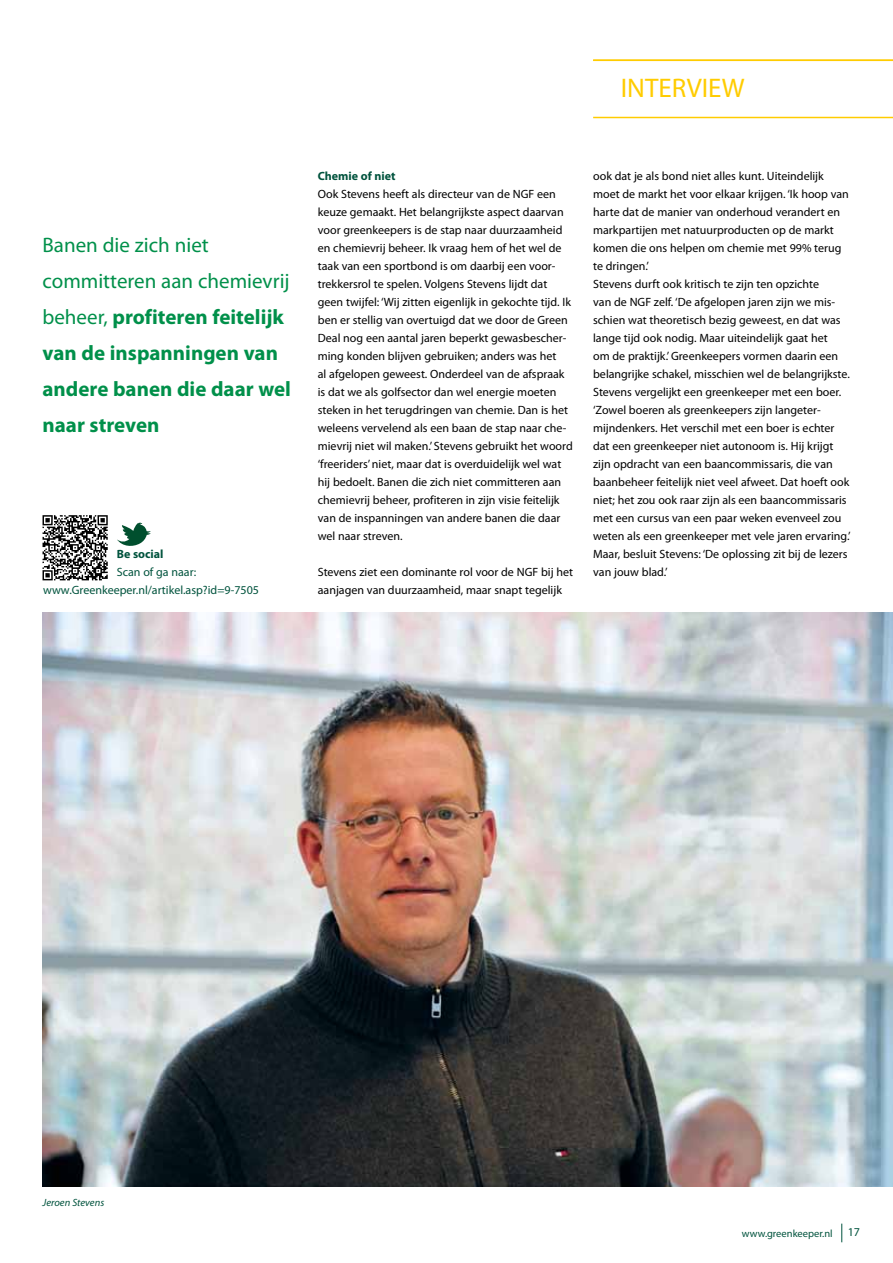
<style>
.page{position:relative;width:893px;height:1263px;background:#fff}
.page>*{position:absolute;margin:0;border:0;box-sizing:border-box;transform-origin:0 0}
.t1{font:27px "Myriad Pro";color:#fc0}
.t2{font:700 21px/36px "Myriad Pro";color:#00904a}
.t3{font:12px/18px "Myriad Pro";color:#000}
.t4{font:12px/18px "Myriad Pro";color:#00533d}
.t5{font:700 12px "Myriad Pro";color:#00533d}
.t6{font:10.5px "Myriad Pro";color:#00533d}
.t7{font:italic 10.5px "Myriad Pro";color:#00533d}
.s1{font-weight:400}
</style>
<div class="page">
<svg style="left:841px;top:1223px;width:1px;height:19px"></svg>
<hr style="left:593px;top:117px;width:300px;height:1px;background:#fc0">
<hr style="left:593px;top:60px;width:300px;height:1px;background:#fc0">
<img style="left:43px;top:612px;width:850px;height:574px">
<svg style="left:43px;top:515px;width:65px;height:65px"></svg>
<svg style="left:117px;top:522px;width:34px;height:24px"></svg>
<h1 class="t1" style="left:621px;top:71px;width:125px">INTERVIEW</h1>
<h2 class="t2" style="left:43px;top:226px;width:250px"><span class="s1">Banen die zich niet committeren aan chemievrij beheer,</span> profiteren feitelijk van de inspanningen van andere banen die daar wel naar streven</h2>
<p class="t5" style="left:117px;top:546px;width:48px">Be social</p>
<p class="t4" style="left:43px;top:563px;width:217px;text-indent:74px">Scan of ga naar: www.Greenkeeper.nl/artikel.asp?id=9-7505</p>
<p class="t5" style="left:318px;top:168px;width:79px">Chemie of niet</p>
<p class="t3" style="left:318px;top:185px;width:256px">Ook Stevens heeft als directeur van de NGF een keuze gemaakt. Het belangrijkste aspect daarvan voor greenkeepers is de stap naar duurzaamheid en chemievrij beheer. Ik vraag hem of het wel de taak van een sportbond is om daarbij een voor&shy;trekkersrol te spelen. Volgens Stevens lijdt dat geen twijfel: ‘Wij zitten eigenlijk in gekochte tijd. Ik ben er stellig van overtuigd dat we door de Green Deal nog een aantal jaren beperkt gewasbescher&shy;ming konden blijven gebruiken; anders was het<br>al afgelopen geweest. Onderdeel van de afspraak is dat we als golfsector dan wel energie moeten steken in het terugdringen van chemie. Dan is het weleens vervelend als een baan de stap naar che&shy;mievrij niet wil maken.’ Stevens gebruikt het woord ‘freeriders’ niet, maar dat is overduidelijk wel wat hij bedoelt. Banen die zich niet committeren aan chemievrij beheer, profiteren in zijn visie feitelijk van de inspanningen van andere banen die daar wel naar streven.</p>
<p class="t3" style="left:318px;top:563px;width:257px">Stevens ziet een dominante rol voor de NGF bij het aanjagen van duurzaamheid, maar snapt tegelijk</p>
<p class="t3" style="left:593px;top:167px;width:259px">ook dat je als bond niet alles kunt. Uiteindelijk moet de markt het voor elkaar krijgen. ‘Ik hoop van harte dat de manier van onderhoud verandert en markpartijen met natuurproducten op de markt komen die ons helpen om chemie met 99% terug te dringen.’<br>Stevens durft ook kritisch te zijn ten opzichte<br>van de NGF zelf. ‘De afgelopen jaren zijn we mis&shy;schien wat theoretisch bezig geweest, en dat was lange tijd ook nodig. Maar uiteindelijk gaat het<br>om de praktijk.’ Greenkeepers vormen daarin een belangrijke schakel, misschien wel de belangrijkste.<br>Stevens vergelijkt een greenkeeper met een boer. ‘Zowel boeren als greenkeepers zijn langeter&shy;mijndenkers. Het verschil met een boer is echter dat een greenkeeper niet autonoom is. Hij krijgt zijn opdracht van een baancommissaris, die van baanbeheer feitelijk niet veel afweet. Dat hoeft ook niet; het zou ook raar zijn als een baancommissaris met een cursus van een paar weken evenveel zou weten als een greenkeeper met vele jaren ervaring.’ Maar, besluit Stevens: ‘De oplossing zit bij de lezers van jouw blad.’</p>
<p class="t7" style="left:43px;top:1196px;width:63px">Jeroen Stevens</p>
<p class="t6" style="left:742px;top:1227px;width:92px">www.greenkeeper.nl</p>
<p class="t4" style="left:848px;top:1222px;width:14px">17</p>
</div>
